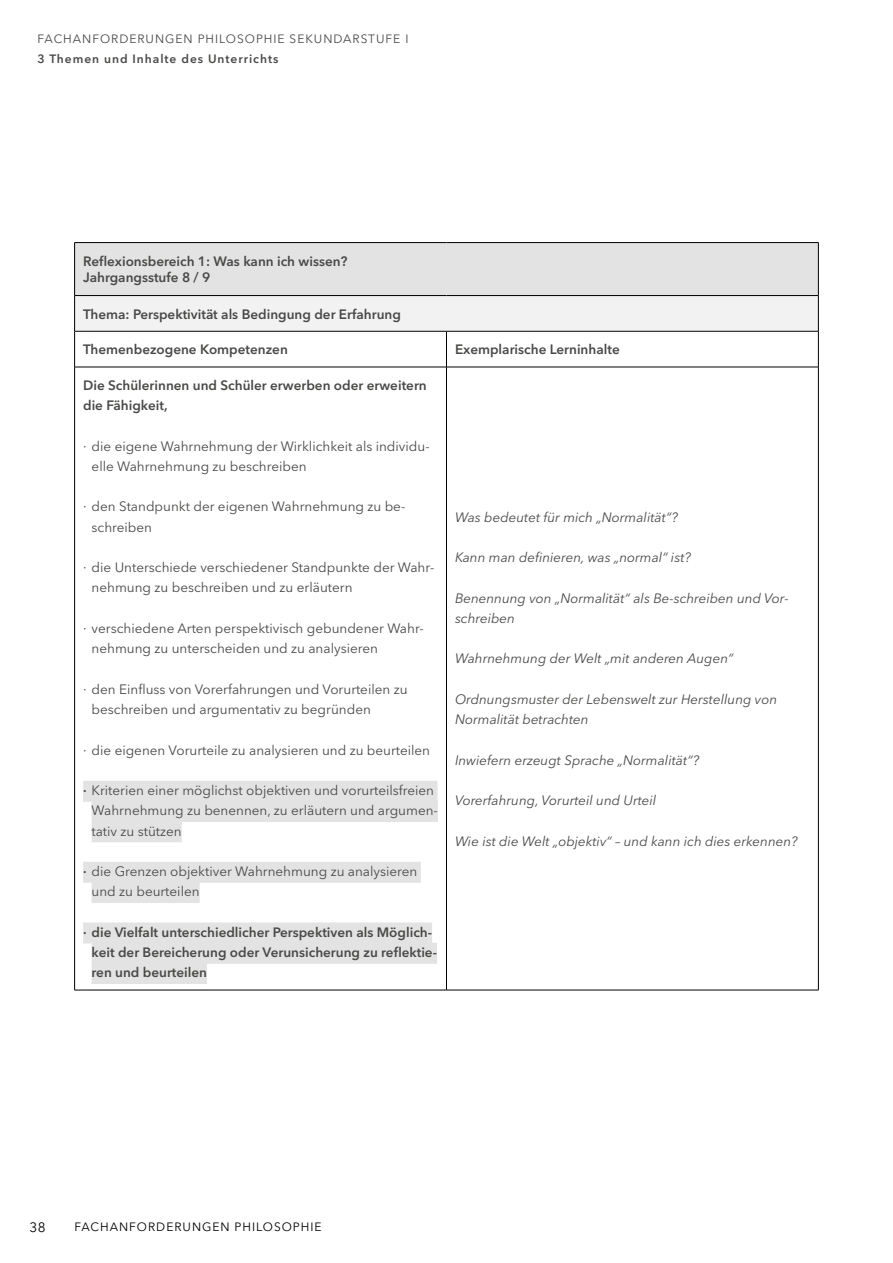
<style>
.page{position:relative;width:893px;height:1263px;background:#fff}
.page>*{position:absolute;margin:0;border:0;box-sizing:border-box;transform-origin:0 0}
.t1{font:13.5px/20.2px "Avenir Next LT Pro";color:#494948}
.t2{font:italic 13.5px/20.2px "Avenir Next LT Pro";color:#494948}
.t3{font:600 13.5px/20.2px "Avenir Next LT Pro";color:#494948}
.t4{font:13.5px "Avenir Next LT Pro";color:#000}
.t5{font:12px "Avenir Next LT Pro";letter-spacing:.08em;color:#494948}
.t6{font:600 12px "Avenir Next LT Pro";letter-spacing:.08em;color:#494948}
.t7{font:12px "Avenir Next LT Pro";letter-spacing:.08em;color:#000}
.s1{font-weight:600}
</style>
<div class="page">
<div style="left:75px;top:243px;width:743px;height:53px;background:#e3e3e3"></div>
<div style="left:75px;top:296px;width:743px;height:35px;background:#f2f2f2"></div>
<svg style="left:75px;top:332px;width:743px;height:658px"></svg>
<hr style="left:74px;top:242px;width:372px;height:1px;background:#000">
<hr style="left:74px;top:243px;width:1px;height:52px;background:#000">
<hr style="left:446px;top:242px;width:373px;height:1px;background:#000">
<hr style="left:818px;top:243px;width:1px;height:52px;background:#000">
<hr style="left:74px;top:295px;width:372px;height:1px;background:#000">
<hr style="left:74px;top:296px;width:1px;height:35px;background:#000">
<hr style="left:446px;top:295px;width:373px;height:1px;background:#000">
<hr style="left:818px;top:296px;width:1px;height:35px;background:#000">
<hr style="left:74px;top:331px;width:372px;height:1px;background:#000">
<hr style="left:74px;top:331px;width:1px;height:36px;background:#000">
<hr style="left:446px;top:331px;width:373px;height:1px;background:#000">
<hr style="left:446px;top:331px;width:1px;height:36px;background:#000">
<hr style="left:818px;top:331px;width:1px;height:36px;background:#000">
<hr style="left:74px;top:367px;width:372px;height:1px;background:#000">
<hr style="left:74px;top:367px;width:1px;height:623px;background:#000">
<hr style="left:446px;top:367px;width:373px;height:1px;background:#000">
<hr style="left:446px;top:367px;width:1px;height:623px;background:#000">
<hr style="left:818px;top:367px;width:1px;height:623px;background:#000">
<hr style="left:74px;top:990px;width:372px;height:1px;background:#000">
<hr style="left:446px;top:990px;width:373px;height:1px;background:#000">
<div style="left:83px;top:781px;width:354px;height:21px;background:#e3e3e3"></div>
<div style="left:92px;top:801px;width:346px;height:21px;background:#e3e3e3"></div>
<div style="left:92px;top:821px;width:90px;height:21px;background:#e3e3e3"></div>
<div style="left:83px;top:862px;width:338px;height:21px;background:#e3e3e3"></div>
<div style="left:92px;top:882px;width:108px;height:21px;background:#e3e3e3"></div>
<div style="left:83px;top:922px;width:349px;height:21px;background:#e3e3e3"></div>
<div style="left:92px;top:943px;width:345px;height:21px;background:#e3e3e3"></div>
<div style="left:92px;top:963px;width:115px;height:21px;background:#e3e3e3"></div>
<p class="t5" style="left:37px;top:32px;width:372px">FACHANFORDERUNGEN PHILOSOPHIE SEKUNDARSTUFE I</p>
<p class="t6" style="left:37px;top:51px;width:242px">3 Themen und Inhalte des Unterrichts</p>
<p class="t3" style="left:83px;top:253px;width:266px;line-height:16.2px">Reflexionsbereich 1: Was kann ich wissen?<br>Jahrgangsstufe 8 / 9</p>
<p class="t3" style="left:83px;top:304px;width:319px">Thema: Perspektivität als Bedingung der Erfahrung</p>
<p class="t3" style="left:83px;top:339px;width:206px">Themenbezogene Kompetenzen</p>
<p class="t3" style="left:455px;top:339px;width:166px">Exemplarische Lerninhalte</p>
<p class="t3" style="left:83px;top:375px;width:345px">Die Schülerinnen und Schüler erwerben oder erweitern die Fähigkeit,</p>
<p class="t1" style="left:92px;top:436px;width:340px;text-indent:-9px">∙ die eigene Wahrnehmung der Wirklichkeit als individu&shy;elle Wahrnehmung zu beschreiben</p>
<p class="t1" style="left:92px;top:497px;width:315px;text-indent:-9px">∙ den Standpunkt der eigenen Wahrnehmung zu be&shy;schreiben</p>
<p class="t1" style="left:92px;top:557px;width:344px;text-indent:-9px">∙ die Unterschiede verschiedener Standpunkte der Wahr&shy;nehmung zu beschreiben und zu erläutern</p>
<p class="t1" style="left:92px;top:618px;width:334px;text-indent:-9px">∙ verschiedene Arten perspektivisch gebundener Wahr&shy;nehmung zu unterscheiden und zu analysieren</p>
<p class="t1" style="left:92px;top:679px;width:317px;text-indent:-9px">∙ den Einfluss von Vorerfahrungen und Vorurteilen zu beschreiben und argumentativ zu begründen</p>
<p class="t1" style="left:83px;top:740px;width:348px">∙ die eigenen Vorurteile zu analysieren und zu beurteilen</p>
<p class="t1" style="left:92px;top:780px;width:348px;text-indent:-9px"><span class="s1">∙</span> Kriterien einer möglichst objektiven und vorurteilsfreien<br>Wahrnehmung zu benennen, zu erläutern und argumen&shy;tativ zu stützen</p>
<p class="t1" style="left:92px;top:861px;width:327px;text-indent:-9px"><span class="s1">∙</span> die Grenzen objektiver Wahrnehmung zu analysieren und zu beurteilen</p>
<p class="t3" style="left:92px;top:922px;width:347px;text-indent:-9px">∙ die Vielfalt unterschiedlicher Perspektiven als Möglich&shy;keit der Bereicherung oder Verunsicherung zu reflektie&shy;ren und beurteilen</p>
<p class="t2" style="left:455px;top:507px;width:224px">Was bedeutet für mich „Normalität“?</p>
<p class="t2" style="left:455px;top:547px;width:237px">Kann man definieren, was „normal“ ist?</p>
<p class="t2" style="left:455px;top:588px;width:335px">Benennung von „Normalität“ als Be-schreiben und Vor&shy;schreiben</p>
<p class="t2" style="left:455px;top:648px;width:280px">Wahrnehmung der Welt „mit anderen Augen“</p>
<p class="t2" style="left:455px;top:689px;width:324px">Ordnungsmuster der Lebenswelt zur Herstellung von<br>Normalität betrachten</p>
<p class="t2" style="left:455px;top:750px;width:246px">Inwiefern erzeugt Sprache „Normalität“?</p>
<p class="t2" style="left:455px;top:790px;width:203px">Vorerfahrung, Vorurteil und Urteil</p>
<p class="t2" style="left:455px;top:831px;width:344px">Wie ist die Welt „objektiv“ – und kann ich dies erkennen?</p>
<p class="t4" style="left:29px;top:1219px;width:18px">38</p>
<p class="t7" style="left:74px;top:1219px;width:249px">FACHANFORDERUNGEN PHILOSOPHIE</p>
</div>
